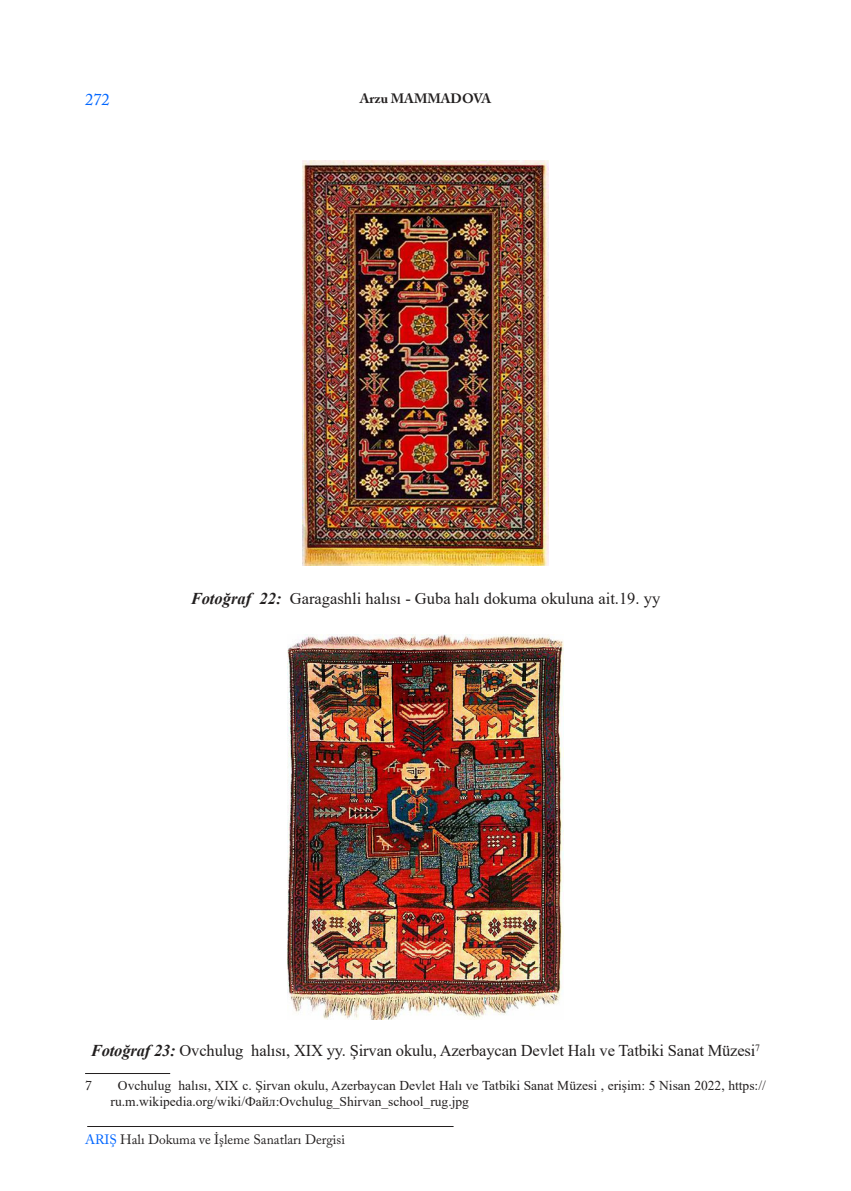
<style>
.page{position:relative;width:851px;height:1191px;background:#fff}
.page>*{position:absolute;margin:0;border:0;box-sizing:border-box;transform-origin:0 0}
.t1{font:16.5px "Times New Roman";letter-spacing:-.01em;color:#221f1f}
.t2{font:16.5px "Adobe Caslon Pro";color:#06f}
.t3{font:13.5px/16.2px "Times New Roman";color:#221f1f}
.t4{font:13.5px "Adobe Caslon Pro";color:#221f1f}
.t5{font:700 13.5px "Adobe Caslon Pro";color:#221f1f}
.s1{font-weight:700;font-style:italic}
.s2{color:#06f}
</style>
<div class="page">
<hr style="left:87px;top:1126px;width:366px;height:1px;background:#221f1f">
<img style="left:303px;top:160px;width:245px;height:406px">
<img style="left:287px;top:634px;width:276px;height:385px">
<hr style="left:85px;top:1073px;width:85px;height:1px;background:#221f1f">
<p class="t2" style="left:85px;top:91px;width:26px">272</p>
<p class="t5" style="left:359px;top:90px;width:133px">Arzu MAMMADOVA</p>
<p class="t1" style="left:191px;top:587px;width:471px"><span class="s1">Fotoğraf 22:</span> Garagashli halısı - Guba halı dokuma okuluna ait.19. yy</p>
<p class="t1" style="left:91px;top:1039px;width:670px"><span class="s1">Fotoğraf 23:</span> Ovchulug halısı, XIX yy. Şirvan okulu, Azerbaycan Devlet Halı ve Tatbiki Sanat Müzesi<sup>7</sup></p>
<p class="t4" style="left:85px;top:1077px;width:8px">7</p>
<p class="t3" style="left:111px;top:1076px;width:656px;text-indent:7px">Ovchulug halısı, XIX c. Şirvan okulu, Azerbaycan Devlet Halı ve Tatbiki Sanat Müzesi , erişim: 5 Nisan 2022, https:// ru.m.wikipedia.org/wiki/Файл:Ovchulug_Shirvan_school_rug.jpg</p>
<p class="t4" style="left:85px;top:1131px;width:261px"><span class="s2">ARIŞ</span> Halı Dokuma ve İşleme Sanatları Dergisi</p>
</div>
